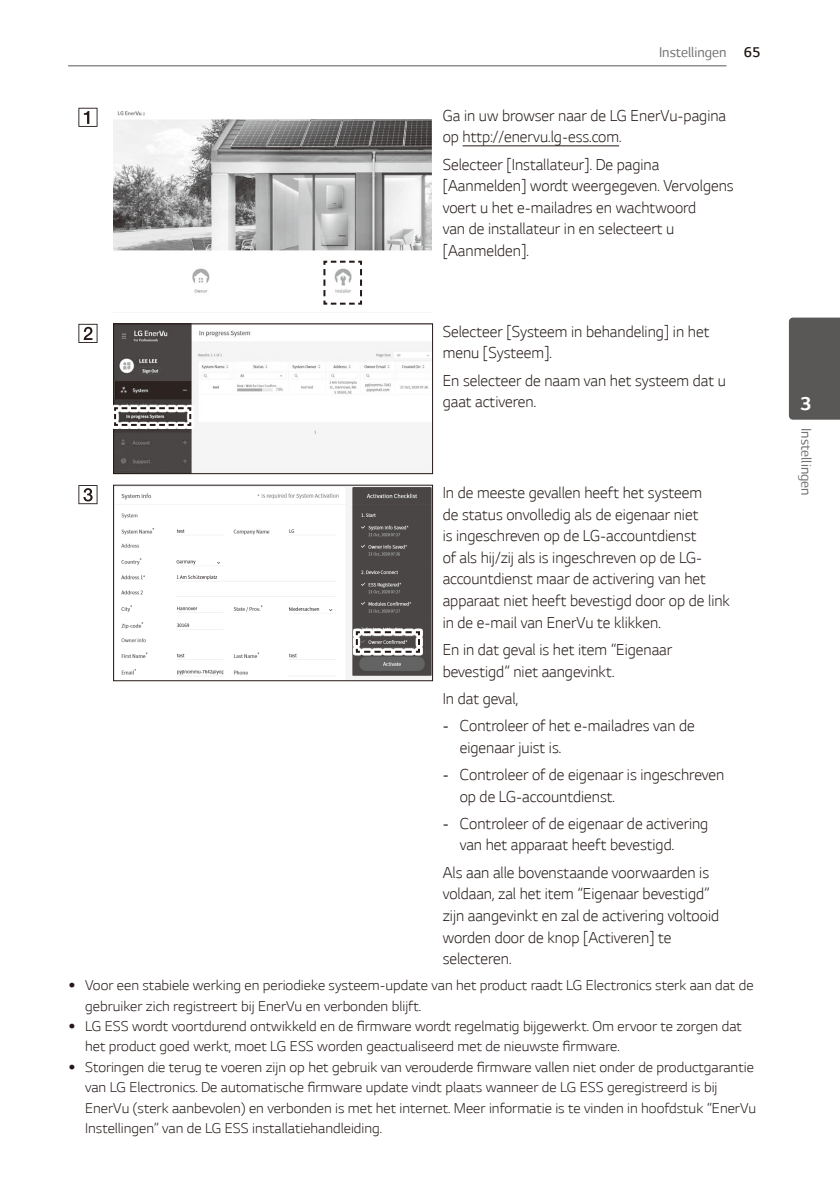
<style>
.page{position:relative;width:840px;height:1191px;background:#fff}
.page>*{position:absolute;margin:0;border:0;box-sizing:border-box;transform-origin:0 0}
.t1{font:700 21px "LG Smart";color:#fff}
.Content_text_Light{font:300 18px/21.6px "LG Smart";color:#231916}
.t2{font:300 16.2px/20.4px "LG Smart";color:#231916;scale:1.05 1}
.t3{font:16px "LG Smart";color:#727272}
.s1{font-weight:300;color:#231916}
.s2{font-weight:400}
</style>
<div class="page">
<hr style="left:68px;top:65px;width:658px;height:1px;background:#595857">
<div style="left:788px;top:317px;width:51px;height:103px;background:#595857"></div>
<svg style="left:78px;top:108px;width:19px;height:19px"></svg>
<img style="left:113px;top:111px;width:318px;height:182px">
<div style="left:320px;top:258px;width:44px;height:49px;background:#fff"></div>
<svg style="left:323px;top:260px;width:40px;height:45px"></svg>
<hr style="left:462px;top:145px;width:156px;height:1px;background:#231916">
<svg style="left:78px;top:324px;width:19px;height:19px"></svg>
<img style="left:115px;top:326px;width:315px;height:146px">
<div style="left:113px;top:324px;width:319px;height:150px;border:1px solid #231916"></div>
<svg style="left:113px;top:404px;width:81px;height:24px"></svg>
<svg style="left:113px;top:406px;width:79px;height:21px"></svg>
<svg style="left:78px;top:485px;width:19px;height:19px"></svg>
<img style="left:121px;top:487px;width:309px;height:192px">
<div style="left:113px;top:485px;width:319px;height:196px;border:1px solid #231916"></div>
<div style="left:353px;top:628px;width:69px;height:27px;background:#fff"></div>
<svg style="left:355px;top:631px;width:65px;height:22px"></svg>
<p class="t3" style="left:658px;top:43px;width:103px">Instellingen <span class="s1">65</span></p>
<p class="Content_text_Light" style="left:442px;top:104px;width:285px">Ga in uw browser naar de LG EnerVu-pagina op http://enervu.lg-ess.com.</p>
<p class="Content_text_Light" style="left:442px;top:153px;width:292px">Selecteer [Installateur]. De pagina [Aanmelden] wordt weergegeven. Vervolgens voert u het e-mailadres en wachtwoord<br>van de installateur in en selecteert u [Aanmelden].</p>
<p class="Content_text_Light" style="left:442px;top:320px;width:268px">Selecteer [Systeem in behandeling] in het menu [Systeem].</p>
<p class="Content_text_Light" style="left:442px;top:369px;width:284px">En selecteer de naam van het systeem dat u gaat activeren.</p>
<p class="Content_text_Light" style="left:442px;top:481px;width:289px">In de meeste gevallen heeft het systeem<br>de status onvolledig als de eigenaar niet<br>is ingeschreven op de LG-accountdienst<br>of als hij/zij als is ingeschreven op de LG&shy;accountdienst maar de activering van het apparaat niet heeft bevestigd door op de link in de e-mail van EnerVu te klikken.</p>
<p class="Content_text_Light" style="left:442px;top:638px;width:231px">En in dat geval is het item “Eigenaar bevestigd” niet aangevinkt.</p>
<p class="Content_text_Light" style="left:442px;top:687px;width:77px">In dat geval,</p>
<p class="Content_text_Light" style="left:459px;top:714px;width:236px;text-indent:-17px"><span class="s2">-</span> Controleer of het e-mailadres van de eigenaar juist is.</p>
<p class="Content_text_Light" style="left:459px;top:763px;width:266px;text-indent:-17px"><span class="s2">-</span> Controleer of de eigenaar is ingeschreven op de LG-accountdienst.</p>
<p class="Content_text_Light" style="left:459px;top:812px;width:250px;text-indent:-17px"><span class="s2">-</span> Controleer of de eigenaar de activering van het apparaat heeft bevestigd.</p>
<p class="Content_text_Light" style="left:442px;top:861px;width:278px">Als aan alle bovenstaande voorwaarden is voldaan, zal het item “Eigenaar bevestigd” zijn aangevinkt en zal de activering voltooid worden door de knop [Activeren] te selecteren.</p>
<p class="t2" style="left:85px;top:975px;width:637px">Voor een stabiele werking en periodieke systeem-update van het product raadt LG Electronics sterk aan dat de gebruiker zich registreert bij EnerVu en verbonden blijft.</p>
<p class="t2" style="left:85px;top:1015px;width:626px">LG ESS wordt voortdurend ontwikkeld en de firmware wordt regelmatig bijgewerkt. Om ervoor te zorgen dat het product goed werkt, moet LG ESS worden geactualiseerd met de nieuwste firmware.</p>
<p class="t2" style="left:85px;top:1056px;width:640px">Storingen die terug te voeren zijn op het gebruik van verouderde firmware vallen niet onder de productgarantie van LG Electronics. De automatische firmware update vindt plaats wanneer de LG ESS geregistreerd is bij EnerVu (sterk aanbevolen) en verbonden is met het internet. Meer informatie is te vinden in hoofdstuk “EnerVu Instellingen” van de LG ESS installatiehandleiding.</p>
<p class="t1" style="left:799px;top:392px;width:12px">3</p>
<p class="t3" style="left:814px;top:428px;width:69px;rotate:90deg">Instellingen</p>
</div>
